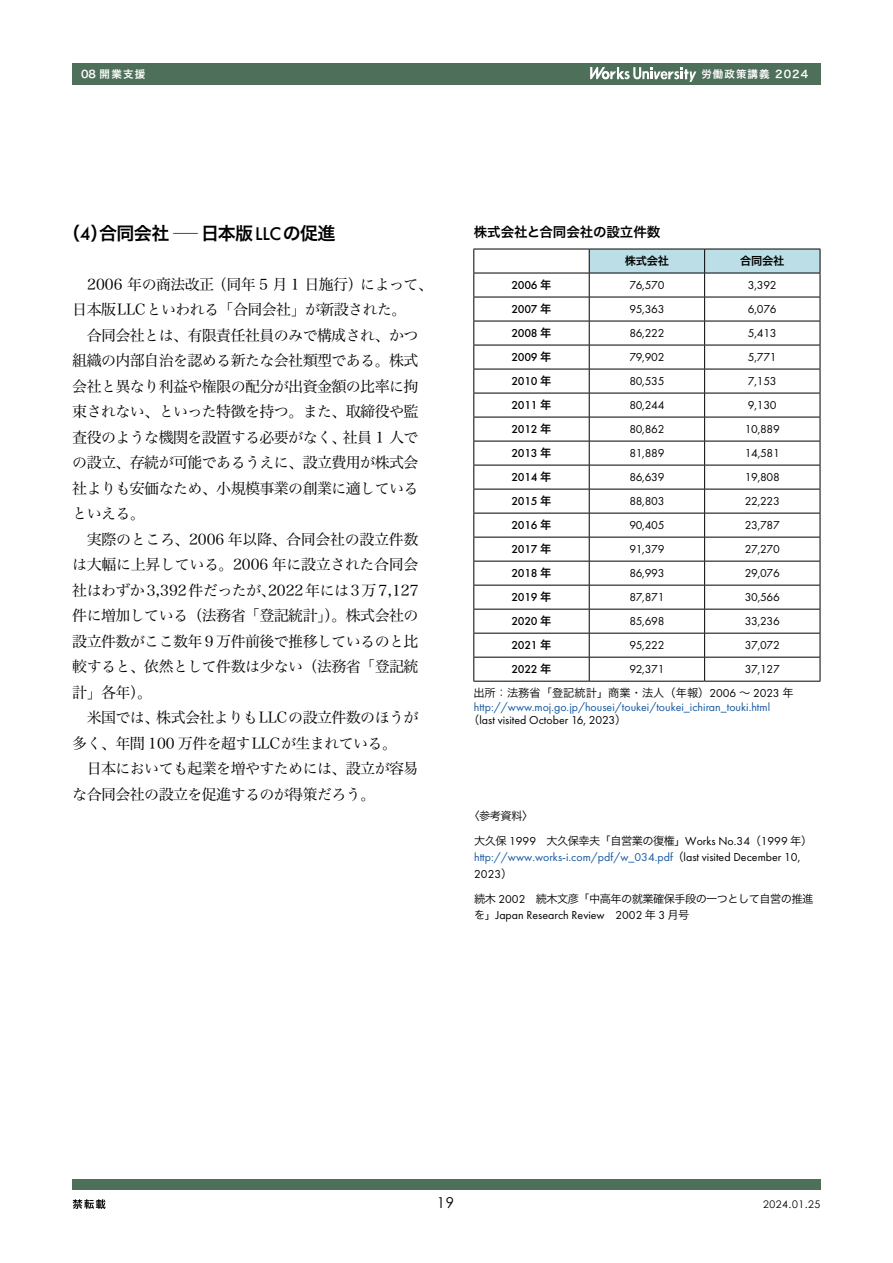
<style>
.page{position:relative;width:893px;height:1263px;background:#fff}
.page>*{position:absolute;margin:0;border:0;box-sizing:border-box;transform-origin:0 0}
.t1{font:18px "Hira Kaku Pro W6";letter-spacing:-.035em;color:#000}
.t2{font:15px/25.5px "Hira Min Pro W3";letter-spacing:-.04em;color:#000}
.t3{font:15px "Century Gothic";color:#000}
.t4{font:13.5px "Hira Kaku Pro W6";color:#000}
.t5{font:11.85px "Futura PT";letter-spacing:-.025em;color:#000}
.t6{font:11.85px/16.5px "Futura PT";color:#15599f}
.t7{font:500 11.85px "Futura PT";letter-spacing:-.025em;color:#000}
.t8{font:11.85px "Futura PT";color:#000}
.t9{font:11.25px "Hira Kaku Pro W3";letter-spacing:-.055em;color:#000}
.t10{font:11.25px "Hira Kaku Pro W3";color:#000}
.t11{font:11.25px "Hira Kaku Pro W6";letter-spacing:-.025em;color:#000}
.t12{font:10.5px "Hira Kaku Pro W6";letter-spacing:.1em;color:#fff}
.t13{font:10.5px "Century Gothic";letter-spacing:.05em;color:#000}
.s1{font-family:"Futura PT";font-weight:500;font-size:19.05px}
.s2{font-family:"Hira Kaku Pro W3";font-size:15px}
.s3{font-family:"Hira Kaku Pro W6";font-weight:400;font-size:11.25px}
.s4{font-family:"Futura PT";font-size:11.85px}
.s5{font-family:"Hira Kaku Pro W3";font-size:11.25px;color:#000}
.s6{color:#000}
.s7{font-family:"Hira Kaku Pro W3";font-size:11.25px}
</style>
<div class="page">
<div style="left:73px;top:64px;width:748px;height:21px;background:#4e705a"></div>
<svg style="left:590px;top:67px;width:106px;height:15px"></svg>
<div style="left:72px;top:1179px;width:749px;height:11px;background:#4e705a"></div>
<svg style="left:73px;top:1199px;width:33px;height:10px"></svg>
<hr style="left:473px;top:249px;width:116px;height:1px;background:#000">
<hr style="left:473px;top:273px;width:116px;height:1px;background:#000">
<hr style="left:473px;top:297px;width:116px;height:1px;background:#000">
<hr style="left:473px;top:321px;width:116px;height:1px;background:#000">
<hr style="left:473px;top:345px;width:116px;height:1px;background:#000">
<hr style="left:473px;top:369px;width:116px;height:1px;background:#000">
<hr style="left:473px;top:393px;width:116px;height:1px;background:#000">
<hr style="left:473px;top:417px;width:116px;height:1px;background:#000">
<hr style="left:473px;top:441px;width:116px;height:1px;background:#000">
<hr style="left:473px;top:465px;width:116px;height:1px;background:#000">
<hr style="left:473px;top:489px;width:116px;height:1px;background:#000">
<hr style="left:473px;top:513px;width:116px;height:1px;background:#000">
<hr style="left:473px;top:537px;width:116px;height:1px;background:#000">
<hr style="left:473px;top:561px;width:116px;height:1px;background:#000">
<hr style="left:473px;top:585px;width:116px;height:1px;background:#000">
<hr style="left:473px;top:609px;width:116px;height:1px;background:#000">
<hr style="left:473px;top:633px;width:116px;height:1px;background:#000">
<hr style="left:473px;top:657px;width:116px;height:1px;background:#000">
<svg style="left:473px;top:249px;width:1px;height:432px"></svg>
<svg style="left:589px;top:249px;width:232px;height:432px"></svg>
<hr style="left:473px;top:681px;width:116px;height:1px;background:#000">
<hr style="left:589px;top:681px;width:116px;height:1px;background:#000">
<hr style="left:705px;top:681px;width:115px;height:1px;background:#000">
<p class="t12" style="left:81px;top:65px;width:66px">08 開業支援</p>
<p class="t12" style="left:701px;top:65px;width:108px">労働政策講義 2024</p>
<p class="t1" style="left:62px;top:217px;width:275px">（<span class="s1">4</span>）合同会社 <span class="s2">―</span>日本版<span class="s1">LLC</span>の促進</p>
<p class="t2" style="left:72px;top:270px;width:362px;text-indent:15px">2006 年の商法改正（同年 5 月 1 日施行）によって、日本版LLCといわれる「合同会社」が新設された。</p>
<p class="t2" style="left:72px;top:321px;width:348px;text-align:justify;text-indent:14px">合同会社とは、有限責任社員のみで構成され、かつ組織の内部自治を認める新たな会社類型である。株式会社と異なり利益や権限の配分が出資金額の比率に拘束されない、といった特徴を持つ。また、取締役や監査役のような機関を設置する必要がなく、社員 1 人での設立、存続が可能であるうえに、設立費用が株式会社よりも安価なため、小規模事業の創業に適しているといえる。</p>
<p class="t2" style="left:72px;top:525px;width:348px;text-align:justify;text-indent:14px">実際のところ、2006 年以降、合同会社の設立件数は大幅に上昇している。2006 年に設立された合同会社はわずか3,392件だったが、2022年には3万7,127件に増加している（法務省「登記統計」）。株式会社の設立件数がここ数年 9 万件前後で推移しているのと比較すると、依然として件数は少ない（法務省「登記統計」各年）。</p>
<p class="t2" style="left:72px;top:703px;width:348px;text-indent:14px">米国では、株式会社よりもLLCの設立件数のほうが多く、年間 100 万件を超すLLCが生まれている。</p>
<p class="t2" style="left:72px;top:754px;width:348px;text-indent:14px">日本においても起業を増やすためには、設立が容易な合同会社の設立を促進するのが得策だろう。</p>
<p class="t4" style="left:474px;top:220px;width:188px">株式会社と合同会社の設立件数</p>
<p class="t11" style="left:625px;top:251px;width:46px">株式会社</p>
<p class="t11" style="left:740px;top:251px;width:46px">合同会社</p>
<p class="t7" style="left:511px;top:278px;width:42px">2006 <span class="s3">年</span></p>
<p class="t5" style="left:629px;top:278px;width:37px">76,570</p>
<p class="t5" style="left:748px;top:278px;width:30px">3,392</p>
<p class="t7" style="left:511px;top:302px;width:42px">2007 <span class="s3">年</span></p>
<p class="t5" style="left:629px;top:302px;width:37px">95,363</p>
<p class="t5" style="left:748px;top:302px;width:30px">6,076</p>
<p class="t7" style="left:511px;top:326px;width:42px">2008 <span class="s3">年</span></p>
<p class="t5" style="left:629px;top:326px;width:37px">86,222</p>
<p class="t5" style="left:748px;top:326px;width:30px">5,413</p>
<p class="t7" style="left:511px;top:350px;width:42px">2009 <span class="s3">年</span></p>
<p class="t5" style="left:629px;top:350px;width:37px">79,902</p>
<p class="t5" style="left:748px;top:350px;width:30px">5,771</p>
<p class="t7" style="left:511px;top:374px;width:42px">2010 <span class="s3">年</span></p>
<p class="t5" style="left:629px;top:374px;width:37px">80,535</p>
<p class="t5" style="left:748px;top:374px;width:30px">7,153</p>
<p class="t7" style="left:511px;top:398px;width:42px">2011 <span class="s3">年</span></p>
<p class="t5" style="left:629px;top:398px;width:37px">80,244</p>
<p class="t5" style="left:748px;top:398px;width:30px">9,130</p>
<p class="t7" style="left:511px;top:422px;width:42px">2012 <span class="s3">年</span></p>
<p class="t5" style="left:629px;top:422px;width:37px">80,862</p>
<p class="t5" style="left:745px;top:422px;width:37px">10,889</p>
<p class="t7" style="left:511px;top:446px;width:42px">2013 <span class="s3">年</span></p>
<p class="t5" style="left:629px;top:446px;width:37px">81,889</p>
<p class="t5" style="left:745px;top:446px;width:37px">14,581</p>
<p class="t7" style="left:511px;top:470px;width:42px">2014 <span class="s3">年</span></p>
<p class="t5" style="left:629px;top:470px;width:37px">86,639</p>
<p class="t5" style="left:745px;top:470px;width:37px">19,808</p>
<p class="t7" style="left:511px;top:494px;width:42px">2015 <span class="s3">年</span></p>
<p class="t5" style="left:629px;top:494px;width:37px">88,803</p>
<p class="t5" style="left:745px;top:494px;width:37px">22,223</p>
<p class="t7" style="left:511px;top:518px;width:42px">2016 <span class="s3">年</span></p>
<p class="t5" style="left:629px;top:518px;width:37px">90,405</p>
<p class="t5" style="left:745px;top:518px;width:37px">23,787</p>
<p class="t7" style="left:511px;top:542px;width:42px">2017 <span class="s3">年</span></p>
<p class="t5" style="left:629px;top:542px;width:37px">91,379</p>
<p class="t5" style="left:745px;top:542px;width:37px">27,270</p>
<p class="t7" style="left:511px;top:566px;width:42px">2018 <span class="s3">年</span></p>
<p class="t5" style="left:629px;top:566px;width:37px">86,993</p>
<p class="t5" style="left:745px;top:566px;width:37px">29,076</p>
<p class="t7" style="left:511px;top:590px;width:42px">2019 <span class="s3">年</span></p>
<p class="t5" style="left:629px;top:590px;width:37px">87,871</p>
<p class="t5" style="left:745px;top:590px;width:37px">30,566</p>
<p class="t7" style="left:511px;top:614px;width:42px">2020 <span class="s3">年</span></p>
<p class="t5" style="left:629px;top:614px;width:37px">85,698</p>
<p class="t5" style="left:745px;top:614px;width:37px">33,236</p>
<p class="t7" style="left:511px;top:638px;width:42px">2021 <span class="s3">年</span></p>
<p class="t5" style="left:629px;top:638px;width:37px">95,222</p>
<p class="t5" style="left:745px;top:638px;width:37px">37,072</p>
<p class="t7" style="left:511px;top:662px;width:42px">2022 <span class="s3">年</span></p>
<p class="t5" style="left:629px;top:662px;width:37px">92,371</p>
<p class="t5" style="left:745px;top:662px;width:37px">37,127</p>
<p class="t10" style="left:474px;top:683px;width:322px">出所：法務省「登記統計」商業・法人（年報）<span class="s4">2006</span> ～ <span class="s4">2023</span> 年</p>
<p class="t6" style="left:468px;top:700px;width:303px;line-height:13.5px;text-indent:6px">http://www.moj.go.jp/housei/toukei/toukei_ichiran_touki.html<span class="s5">（</span><span class="s6">last visited October 16, 2023</span><span class="s5">）</span></p>
<p class="t9" style="left:468px;top:806px;width:66px">〈参考資料〉</p>
<p class="t9" style="left:474px;top:831px;width:340px">大久保 <span class="s4">1999</span>　大久保幸夫「自営業の復権」<span class="s4">Works No.34</span>（<span class="s4">1999</span> 年）</p>
<p class="t6" style="left:474px;top:849px;width:328px">http://www.works-i.com/pdf/w_034.pdf<span class="s5">（</span><span class="s6">last visited December 10,<br>2023</span><span class="s5">）</span></p>
<p class="t9" style="left:474px;top:889px;width:341px">続木 <span class="s4">2002</span>　続木文彦「中高年の就業確保手段の一つとして自営の推進</p>
<p class="t8" style="left:474px;top:908px;width:217px"><span class="s7">を」</span>Japan Research Review 2002 <span class="s7">年</span> 3 <span class="s7">月号</span></p>
<p class="t3" style="left:437px;top:1192px;width:19px">19</p>
<p class="t13" style="left:763px;top:1197px;width:59px">2024.01.25</p>
</div>
